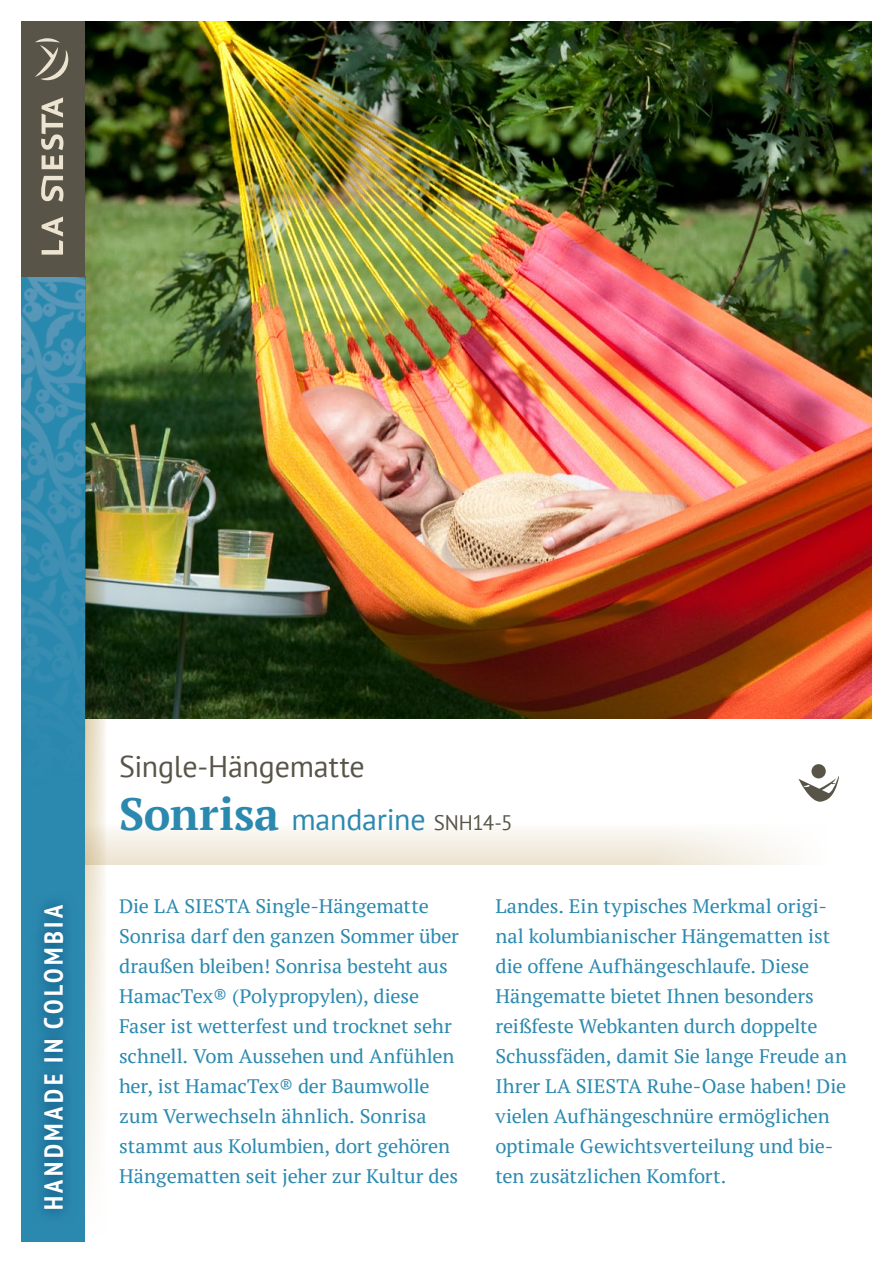
<style>
.page{position:relative;width:893px;height:1263px;background:#fff}
.page>*{position:absolute;margin:0;border:0;box-sizing:border-box;transform-origin:0 0}
.t1{font:30px/52.5px "PT Sans";letter-spacing:-.01em;color:#585548}
.t2{font:700 condensed 26.1px "PT Sans";letter-spacing:.14em;color:#fff}
.t3{font:19.5px/30px "PT Serif";letter-spacing:-.005em;color:#2b89af}
.s1{font-family:"PT Serif";font-weight:700;font-size:45px;color:#2b89af}
.s2{color:#2b89af}
.s3{font-size:21px}
</style>
<div class="page">
<img style="left:106px;top:21px;width:766px;height:698px">
<img style="left:21px;top:276px;width:64px;height:966px">
<svg style="left:31px;top:891px;width:46px;height:332px;background:#247ea6"></svg>
<div style="left:21px;top:21px;width:64px;height:255px;background:#585548"></div>
<svg style="left:35px;top:38px;width:33px;height:217px"></svg>
<img style="left:85px;top:21px;width:21px;height:1158px">
<svg style="left:85px;top:784px;width:707px;height:81px"></svg>
<div style="left:811px;top:764px;width:15px;height:14px;background:#585548;border-radius:50%"></div>
<svg style="left:798px;top:776px;width:41px;height:26px"></svg>
<h1 class="t1" style="left:119px;top:740px;width:395px">Single-Hängematte<br><span class="s1">Sonrisa</span> <span class="s2">mandarine</span> <span class="s3">SNH14-5</span></h1>
<h2 class="t2" style="left:36px;top:1210px;width:307px;rotate:-90deg">HANDMADE IN COLOMBIA</h2>
<p class="t3" style="left:119px;top:890px;width:341px">Die LA SIESTA Single-Hängematte Sonrisa darf den ganzen Sommer über draußen bleiben! Sonrisa besteht aus HamacTex® (Polypropylen), diese Faser ist wetterfest und trocknet sehr schnell. Vom Aussehen und Anfühlen her, ist HamacTex® der Baumwolle zum Verwechseln ähnlich. Sonrisa stammt aus Kolumbien, dort gehören Hängematten seit jeher zur Kultur des</p>
<p class="t3" style="left:495px;top:890px;width:353px">Landes. Ein typisches Merkmal origi&shy;nal kolumbianischer Hängematten ist die offene Aufhängeschlaufe. Diese Hängematte bietet Ihnen besonders reißfeste Webkanten durch doppelte Schussfäden, damit Sie lange Freude an Ihrer LA SIESTA Ruhe-Oase haben! Die vielen Aufhängeschnüre ermöglichen optimale Gewichtsverteilung und bie&shy;ten zusätzlichen Komfort.</p>
</div>
